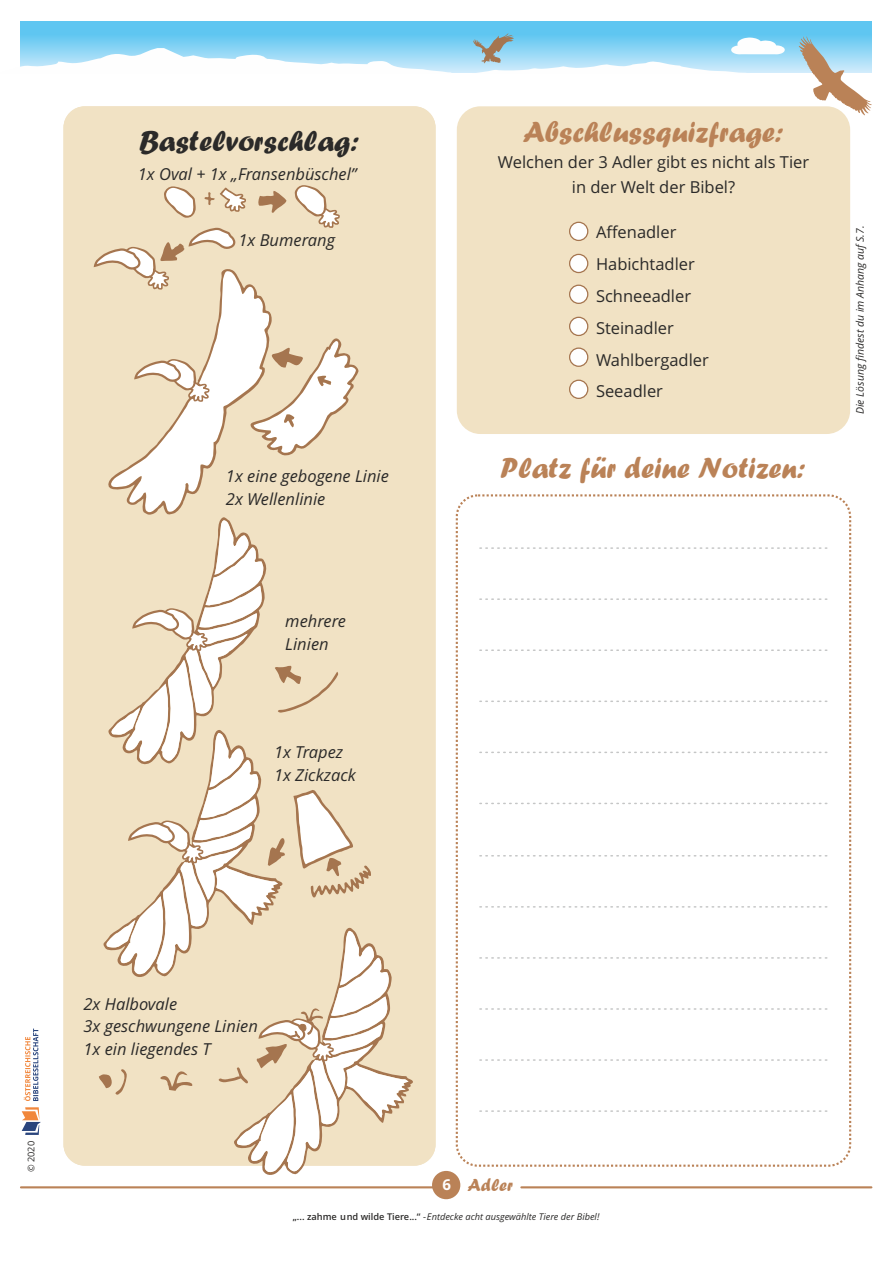
<style>
.page{position:relative;width:893px;height:1263px;background:#fff}
.page>*{position:absolute;margin:0;border:0;box-sizing:border-box;transform-origin:0 0}
.t1{font:30px "Forte";color:#ba8257}
.t2{font:30px "Forte";color:#2b2a29}
.t3{font:18px "Forte";color:#ba8257}
.t4{font:italic 16.5px/22.5px "Open Sans";color:#2b2a29}
.t5{font:16.5px/24.8px "Open Sans";color:#2b2a29;text-align:center}
.t6{font:italic 10.5px "Open Sans";color:#2b2a29}
.t7{font:italic 9.3px "Open Sans";color:#2b2a29}
.t8{font:9.3px "Open Sans";color:#2b2a29}
.s1{font-family:"Open Sans";font-weight:700;font-size:15px;color:#fefefe}
.s2{font-weight:600;font-style:normal}
.s3{font-style:normal}
</style>
<div class="page">
<div style="left:21px;top:21px;width:850px;height:51px;background:#5fc6f1"></div>
<svg style="left:20px;top:33px;width:765px;height:40px"></svg>
<div style="left:457px;top:106px;width:393px;height:328px;background:#f1e2c4;border-radius:23px"></div>
<div style="left:456px;top:494px;width:395px;height:673px;border:2px dashed #ba8257;border-radius:21px"></div>
<div style="left:569px;top:222px;width:19px;height:19px;background:#fefefe;border:1px solid #a5754f;border-radius:50%"></div>
<div style="left:569px;top:254px;width:19px;height:19px;background:#fefefe;border:1px solid #a5754f;border-radius:50%"></div>
<div style="left:569px;top:285px;width:19px;height:19px;background:#fefefe;border:1px solid #a5754f;border-radius:50%"></div>
<svg style="left:569px;top:347px;width:19px;height:20px"></svg>
<div style="left:569px;top:317px;width:19px;height:19px;background:#fefefe;border:1px solid #a5754f;border-radius:50%"></div>
<div style="left:569px;top:380px;width:19px;height:19px;background:#fefefe;border:1px solid #a5754f;border-radius:50%"></div>
<svg style="left:799px;top:36px;width:73px;height:80px"></svg>
<div style="left:63px;top:106px;width:373px;height:1060px;background:#f1e2c4;border-radius:21px"></div>
<svg style="left:480px;top:855px;width:348px;height:1px"></svg>
<svg style="left:480px;top:547px;width:348px;height:2px"></svg>
<svg style="left:480px;top:906px;width:348px;height:1px"></svg>
<svg style="left:480px;top:598px;width:348px;height:2px"></svg>
<svg style="left:480px;top:957px;width:348px;height:2px"></svg>
<svg style="left:480px;top:649px;width:348px;height:2px"></svg>
<svg style="left:480px;top:1008px;width:348px;height:2px"></svg>
<svg style="left:480px;top:700px;width:348px;height:2px"></svg>
<svg style="left:480px;top:1059px;width:348px;height:2px"></svg>
<svg style="left:480px;top:752px;width:348px;height:1px"></svg>
<svg style="left:480px;top:1110px;width:348px;height:2px"></svg>
<svg style="left:480px;top:803px;width:348px;height:1px"></svg>
<div style="left:432px;top:1171px;width:28px;height:28px;background:#ba8257;border-radius:50%"></div>
<hr style="left:21px;top:1186px;width:414px;height:2px;background:#ba8257">
<hr style="left:521px;top:1186px;width:350px;height:2px;background:#ba8257">
<svg style="left:24px;top:1028px;width:14px;height:73px"></svg>
<svg style="left:22px;top:1107px;width:19px;height:28px"></svg>
<svg style="left:94px;top:185px;width:319px;height:990px"></svg>
<h1 class="t2" style="left:139px;top:130px;width:221px">Bastelvorschlag:</h1>
<p class="t4" style="left:138px;top:164px;width:220px">1x Oval + 1x „Fransenbüschel”</p>
<p class="t4" style="left:238px;top:230px;width:98px">1x Bumerang</p>
<p class="t4" style="left:226px;top:466px;width:164px">1x eine gebogene Linie<br>2x Wellenlinie</p>
<p class="t4" style="left:285px;top:612px;width:62px">mehrere<br>Linien</p>
<p class="t4" style="left:274px;top:743px;width:83px">1x Trapez<br>1x Zickzack</p>
<h1 class="t1" style="left:523px;top:122px;width:262px">Abschlussquizfrage:</h1>
<p class="t5" style="left:498px;top:151px;width:313px">Welchen der 3 Adler gibt es nicht als Tier in der Welt der Bibel?</p>
<p class="t5" style="left:596px;top:221px;width:82px">Affenadler</p>
<p class="t5" style="left:596px;top:253px;width:100px">Habichtadler</p>
<p class="t5" style="left:596px;top:285px;width:97px">Schneeadler</p>
<p class="t5" style="left:596px;top:317px;width:79px">Steinadler</p>
<p class="t5" style="left:596px;top:345px;width:114px;line-height:32px;text-align:left">Wahlbergadler<br>Seeadler</p>
<h1 class="t1" style="left:500px;top:458px;width:307px">Platz für deine Notizen:</h1>
<p class="t6" style="left:856px;top:414px;width:190px;rotate:-90deg">Die Lösung findest du im Anhang auf S.7.</p>
<p class="t8" style="left:27px;top:1172px;width:33px;rotate:-90deg">© 2020</p>
<p class="t4" style="left:84px;top:994px;width:176px">2x Halbovale<br>3x geschwungene Linien<br>1x ein liegendes T</p>
<p class="t3" style="left:443px;top:1179px;width:72px"><span class="s1">6</span> Adler</p>
<p class="t7" style="left:293px;top:1213px;width:308px"><span class="s2">„... zahme und wilde Tiere...“</span> <span class="s3">-</span> Entdecke acht ausgewählte Tiere der Bibel!</p>
</div>
